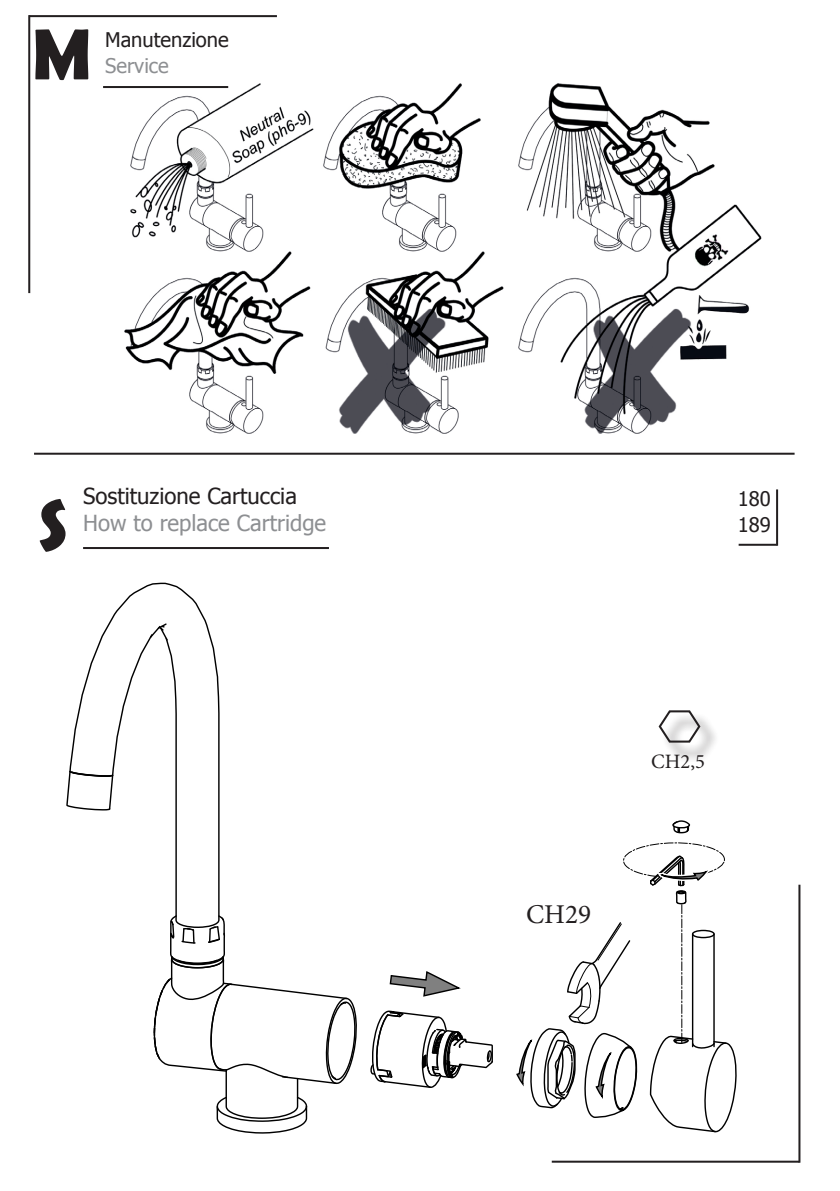
<style>
.page{position:relative;width:840px;height:1191px;background:#fff}
.page>*{position:absolute;margin:0;border:0;box-sizing:border-box;transform-origin:0 0}
.t1{font:700 72.6px "Berlin Sans FB Demi";color:#231f20}
.t2{font:700 72.4px "Berlin Sans FB Demi";color:#231f20}
.t3{font:27.2px "Minion Pro";color:#231f20}
.t4{font:22.2px "Tahoma";color:#231f20}
.t5{font:22.2px "Tahoma";color:#8d8f92}
.t6{font:20.4px "Minion Pro";color:#231f20}
.t7{font:20.2px "Tahoma";color:#231f20}
.t8{font:20.2px "Tahoma";color:#8d8f92}
.t9{font:20px "Tahoma";color:#231f20}
</style>
<div class="page">
<svg style="left:66px;top:775px;width:3px;height:32px"></svg>
<svg style="left:69px;top:582px;width:151px;height:332px"></svg>
<svg style="left:370px;top:1010px;width:123px;height:78px"></svg>
<svg style="left:389px;top:971px;width:72px;height:26px"></svg>
<svg style="left:153px;top:914px;width:204px;height:220px"></svg>
<svg style="left:516px;top:820px;width:221px;height:313px"></svg>
<img style="left:124px;top:83px;width:638px;height:351px">
<hr style="left:551px;top:1160px;width:248px;height:2px;background:#231f20">
<hr style="left:798px;top:884px;width:2px;height:278px;background:#231f20">
<hr style="left:29px;top:15px;width:248px;height:2px;background:#231f20">
<hr style="left:28px;top:15px;width:2px;height:278px;background:#231f20">
<hr style="left:103px;top:86px;width:125px;height:2px;background:#231f20">
<hr style="left:83px;top:547px;width:246px;height:2px;background:#231f20">
<hr style="left:34px;top:453px;width:760px;height:2px;background:#231f20">
<div style="left:661px;top:712px;width:58px;height:50px;background:#231f20;opacity:.75"></div>
<svg style="left:658px;top:710px;width:43px;height:33px"></svg>
<hr style="left:738px;top:544px;width:38px;height:2px;background:#231f20">
<hr style="left:775px;top:489px;width:2px;height:57px;background:#231f20">
<p class="t1" style="left:32px;top:12px;width:61px">M</p>
<p class="t7" style="left:105px;top:26px;width:125px">Manutenzione</p>
<p class="t8" style="left:105px;top:52px;width:65px">Service</p>
<p class="t2" style="left:38px;top:483px;width:31px">S</p>
<p class="t4" style="left:83px;top:481px;width:215px">Sostituzione Cartuccia</p>
<p class="t5" style="left:83px;top:508px;width:244px">How to replace Cartridge</p>
<p class="t9" style="left:737px;top:485px;width:34px">180</p>
<p class="t9" style="left:737px;top:511px;width:34px">189</p>
<p class="t3" style="left:526px;top:896px;width:67px">CH29</p>
<p class="t6" style="left:651px;top:748px;width:55px">CH2,5</p>
</div>
